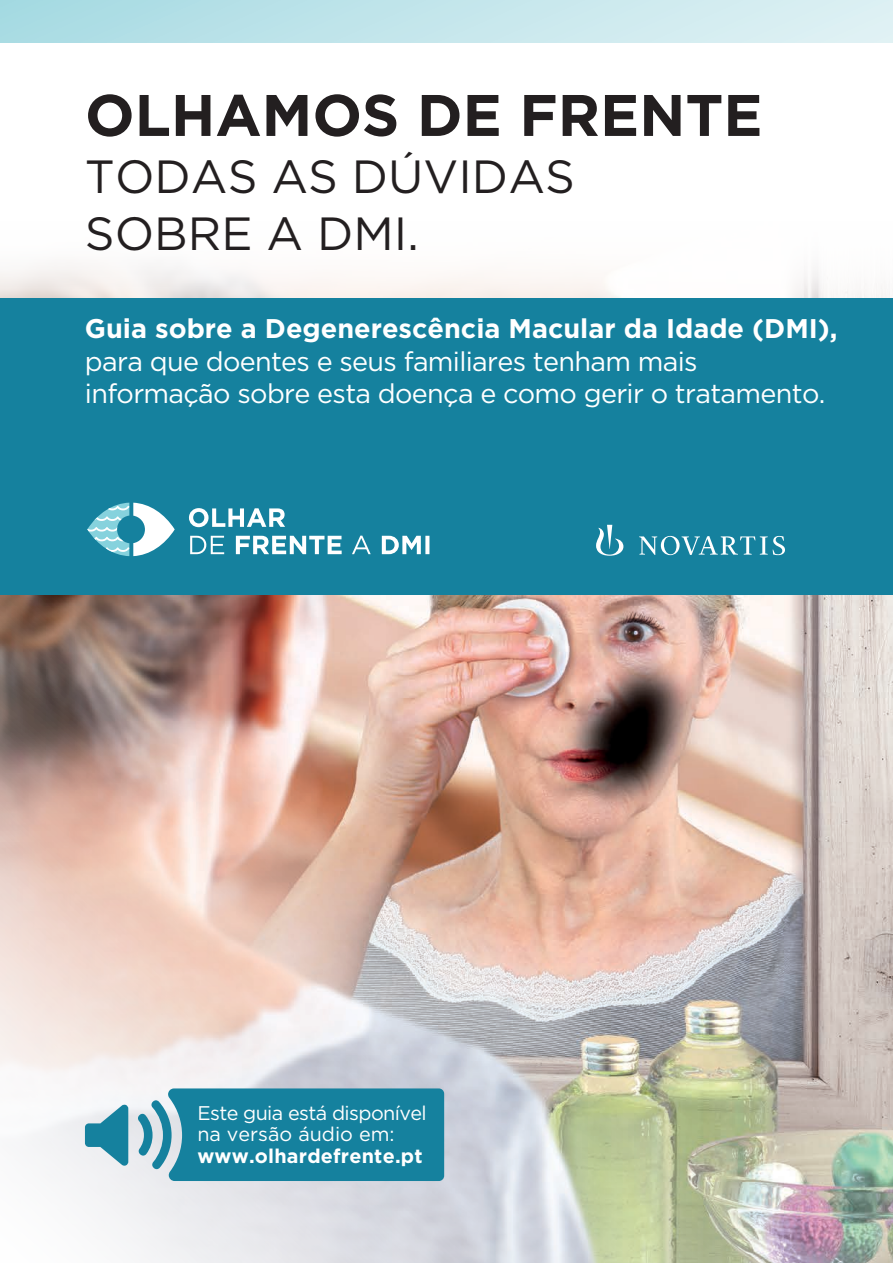
<style>
.page{position:relative;width:893px;height:1263px;background:#fff}
.page>*{position:absolute;margin:0;border:0;box-sizing:border-box;transform-origin:0 0}
.t1{font:700 58.5px "Gotham";color:#231f20}
.t2{font:46.5px/57px "Gotham";color:#231f20}
.t3{font:27px/32.4px "Gotham";letter-spacing:-.025em;color:#fff}
.t4{font:700 27px "Gotham";color:#fff}
.t5{font:19.8px/21.6px "Gotham";letter-spacing:-.03em;color:#fff}
.t6{font:700 19.8px "Gotham";letter-spacing:.01em;color:#fff}
</style>
<div class="page">
<img style="left:0;top:594px;width:893px;height:669px">
<div style="left:0;top:298px;width:893px;height:296px;background:#15819e"></div>
<svg style="left:189px;top:508px;width:96px;height:19px"></svg>
<svg style="left:190px;top:536px;width:239px;height:18px"></svg>
<svg style="left:87px;top:503px;width:88px;height:53px"></svg>
<svg style="left:596px;top:525px;width:189px;height:31px"></svg>
<div style="left:0;top:0;width:893px;height:43px;background:linear-gradient(to right,#a8dbe3,#e0f1f4)"></div>
<svg style="left:85px;top:1104px;width:43px;height:62px"></svg>
<svg style="left:138px;top:1088px;width:306px;height:93px;background:#298aa5"></svg>
<h1 class="t1" style="left:85px;top:81px;width:679px">OLHAMOS DE FRENTE</h1>
<h2 class="t2" style="left:85px;top:147px;width:491px">TODAS AS DÚVIDAS<br>SOBRE A DMI.</h2>
<p class="t4" style="left:85px;top:313px;width:754px">Guia sobre a Degenerescência Macular da Idade (DMI),</p>
<p class="t3" style="left:85px;top:344px;width:742px">para que doentes e seus familiares tenham mais informação sobre esta doença e como gerir o tratamento.</p>
<p class="t5" style="left:197px;top:1101px;width:231px">Este guia está disponível na versão áudio em:</p>
<p class="t6" style="left:197px;top:1144px;width:227px">www.olhardefrente.pt</p>
</div>
